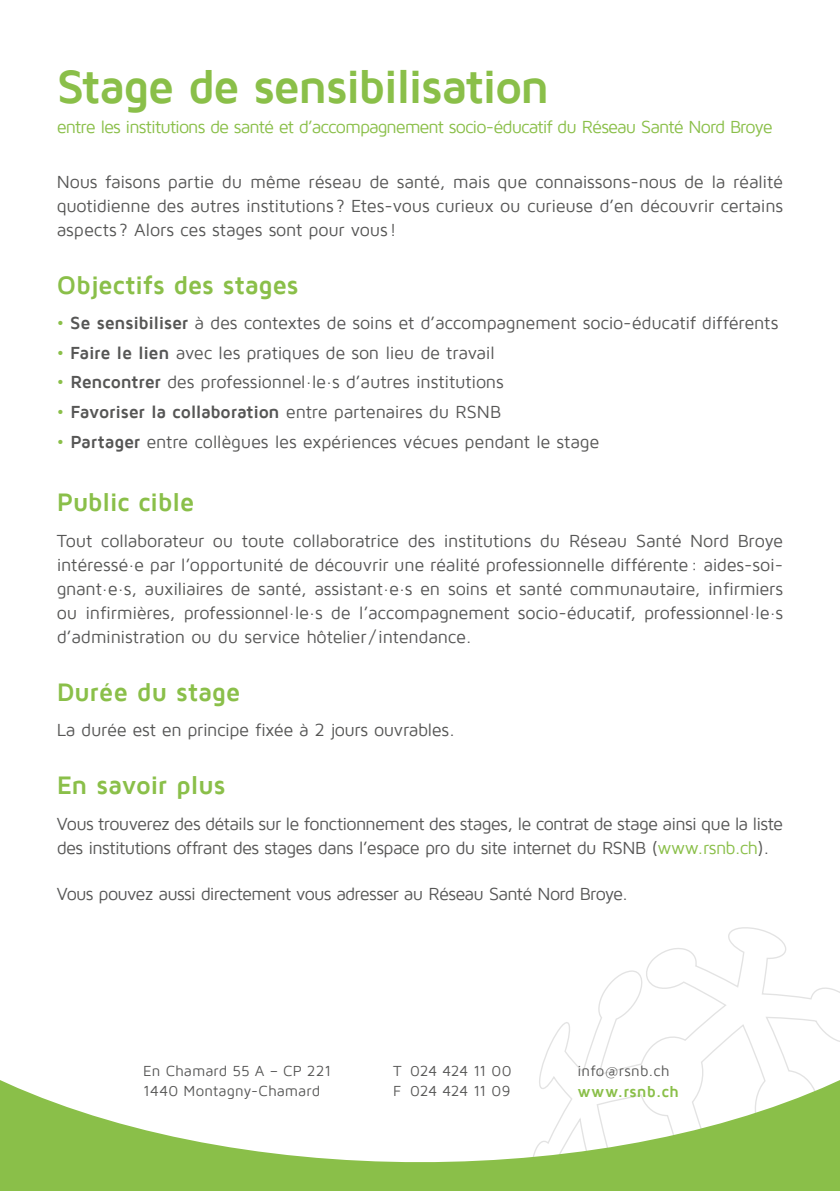
<style>
.page{position:relative;width:840px;height:1191px;background:#fff}
.page>*{position:absolute;margin:0;border:0;box-sizing:border-box;transform-origin:0 0}
.t1{font:700 48px "Maven Pro";letter-spacing:-.04em;color:#8abf49}
.t2{font:700 26px "Maven Pro";letter-spacing:-.015em;color:#8abf49}
.t3{font:18px/24px "Maven Pro";letter-spacing:-.025em;color:#565655;text-align:justify}
.t4{font:18px "Maven Pro";letter-spacing:-.055em;color:#8abf49}
.t5{font:18px "Maven Pro";letter-spacing:-.045em;color:#565655}
.t6{font:700 18px "Maven Pro";letter-spacing:-.015em;color:#565655}
.t7{font:700 16px "Maven Pro";letter-spacing:.02em;color:#8abf49}
.t8{font:15px/20px "Maven Pro";letter-spacing:.005em;color:#565655}
.t9{font:15px/20px "Maven Pro";letter-spacing:-.015em;color:#565655}
.s1{color:#8abf49}
.s2{font-weight:700}
.s3{font-weight:400;color:#8abf49}
.s4{font-weight:400}
</style>
<div class="page">
<svg style="left:540px;top:927px;width:299px;height:144px"></svg>
<svg style="left:0;top:1071px;width:839px;height:120px"></svg>
<h1 class="t1" style="left:57px;top:61px;width:494px">Stage de sensibilisation</h1>
<p class="t4" style="left:57px;top:117px;width:717px">entre les institutions de santé et d’accompagnement socio-éducatif du Réseau Santé Nord Broye</p>
<p class="t3" style="left:57px;top:170px;width:727px">Nous faisons partie du même réseau de santé, mais que connaissons-nous de la réalité quotidienne des autres institutions ? Etes-vous curieux ou curieuse d’en découvrir certains aspects ? Alors ces stages sont pour vous !</p>
<h2 class="t2" style="left:57px;top:271px;width:243px">Objectifs des stages</h2>
<p class="t3" style="left:57px;top:311px;width:722px"><span class="s1">•</span> <span class="s2">Se sensibiliser</span> à des contextes de soins et d’accompagnement socio-éducatif différents</p>
<p class="t3" style="left:57px;top:341px;width:439px"><span class="s1">•</span> <span class="s2">Faire le lien</span> avec les pratiques de son lieu de travail</p>
<p class="t3" style="left:57px;top:370px;width:448px"><span class="s1">•</span> <span class="s2">Rencontrer</span> des professionnel.le.s d’autres institutions</p>
<p class="t6" style="left:57px;top:402px;width:445px"><span class="s3">•</span> Favoriser la collaboration <span class="s4">entre partenaires du RSNB</span></p>
<p class="t3" style="left:57px;top:430px;width:543px"><span class="s1">•</span> <span class="s2">Partager</span> entre collègues les expériences vécues pendant le stage</p>
<h2 class="t2" style="left:57px;top:489px;width:139px">Public cible</h2>
<p class="t3" style="left:57px;top:529px;width:727px">Tout collaborateur ou toute collaboratrice des institutions du Réseau Santé Nord Broye intéressé.e par l’opportunité de découvrir une réalité professionnelle différente: aides-soi&shy;gnant.e.s, auxiliaires de santé, assistant.e.s en soins et santé communautaire, infirmiers ou infirmières, professionnel.le.s de l’accompagnement socio-éducatif, professionnel.le.s d’administration ou du service hôtelier / intendance.</p>
<h2 class="t2" style="left:57px;top:678px;width:185px">Durée du stage</h2>
<p class="t3" style="left:57px;top:718px;width:399px">La durée est en principe fixée à 2 jours ouvrables.</p>
<h2 class="t2" style="left:57px;top:771px;width:170px">En savoir plus</h2>
<p class="t3" style="left:57px;top:811px;width:727px">Vous trouverez des détails sur le fonctionnement des stages, le contrat de stage ainsi que la liste des institutions offrant des stages dans l’espace pro du site internet du RSNB (<span class="s1">www.rsnb.ch</span>).</p>
<p class="t5" style="left:57px;top:884px;width:572px">Vous pouvez aussi directement vous adresser au Réseau Santé Nord Broye.</p>
<p class="t8" style="left:143px;top:1061px;width:189px">En Chamard 55 A – CP 221<br>1440 Montagny-Chamard</p>
<p class="t9" style="left:393px;top:1061px;width:120px">T 024 424 11 00<br>F 024 424 11 09</p>
<p class="t8" style="left:577px;top:1061px;width:93px">info@rsnb.ch</p>
<p class="t7" style="left:577px;top:1083px;width:103px">www.rsnb.ch</p>
</div>
